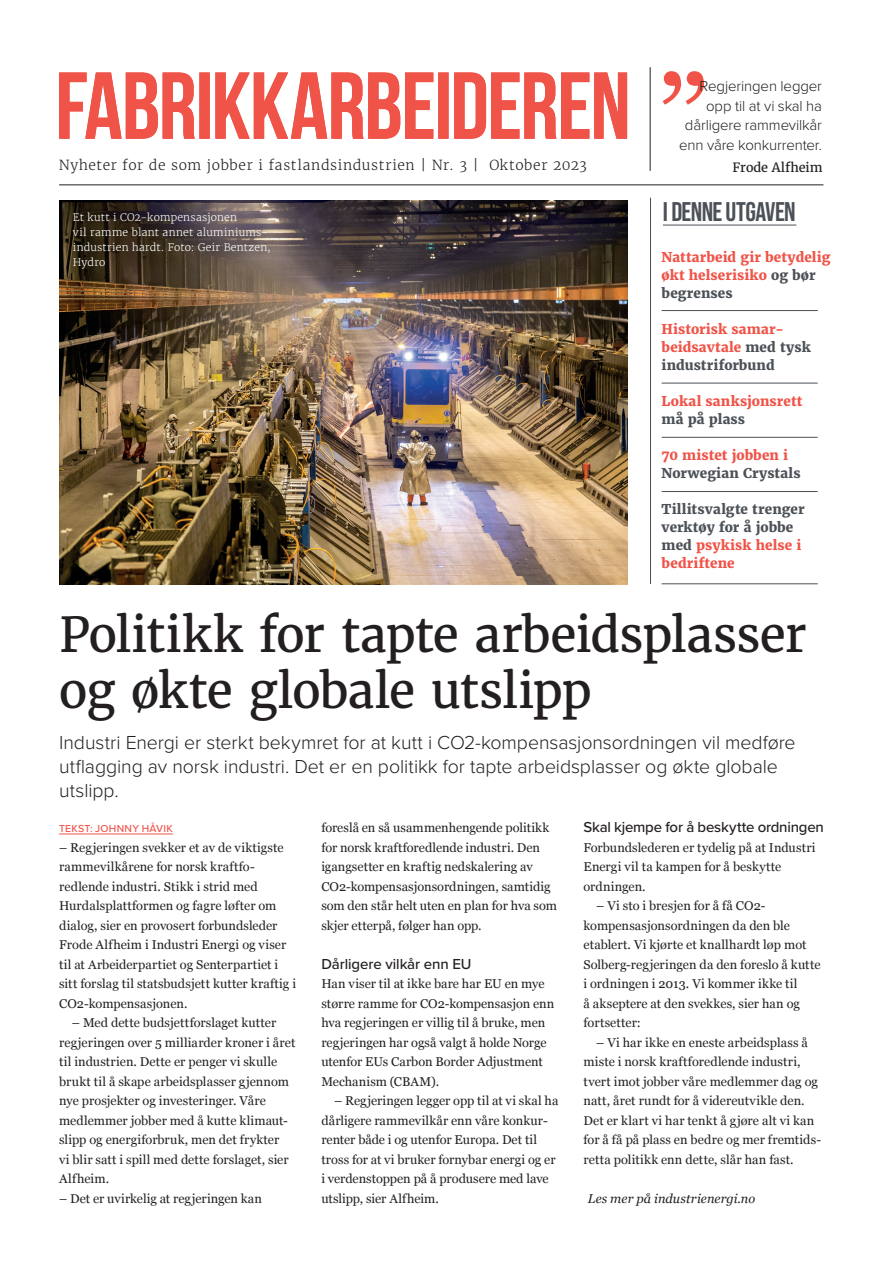
<style>
.page{position:relative;width:893px;height:1264px;background:#fff}
.page>*{position:absolute;margin:0;border:0;box-sizing:border-box;transform-origin:0 0}
.t1{font:127.05px "Georgia";color:#f05348}
.t2{font:48px/55.5px "Merriweather";letter-spacing:-.02em;color:#231f20}
.t3{font:27px "Bebas Neue";letter-spacing:-.02em;color:#4b5157}
.t4{font:300 19.5px/24px "Proxima Nova";letter-spacing:-.005em;color:#231f20}
.t5{font:300 15px/19.5px "Proxima Nova";letter-spacing:-.01em;color:#231f20;text-align:right}
.t6{font:500 15px "Proxima Nova";letter-spacing:-.01em;color:#231f20}
.t7{font:300 13.8px "Merriweather";letter-spacing:.045em;color:#231f20}
.t8{font:800 13.5px/18px "Merriweather";letter-spacing:.005em;color:#f05348}
.t9{font:800 13.5px/18px "Merriweather";letter-spacing:.005em;color:#4b5157}
.t10{font:12.75px/19.5px "Georgia";color:#231f20}
.t11{font:italic 12.75px "Georgia";letter-spacing:.005em;color:#231f20}
.t12{font:12.75px "Merriweather";letter-spacing:-.01em;color:#231f20}
.t13{font:300 10.5px/15px "Merriweather";letter-spacing:.02em;color:#fff}
.t14{font:500 10.5px "Proxima Nova";letter-spacing:.03em;color:#f05348}
.s1{color:#4b5157}
.s2{color:#f05348}
</style>
<div class="page">
<img style="left:59px;top:201px;width:569px;height:383px">
<hr style="left:59px;top:833px;width:114px;height:1px;background:#f05348">
<hr style="left:59px;top:185px;width:764px;height:1px;background:#231f20">
<hr style="left:650px;top:67px;width:1px;height:104px;background:#231f20">
<hr style="left:663px;top:225px;width:133px;height:1px;background:#4b5157">
<hr style="left:650px;top:198px;width:1px;height:386px;background:#4b5157">
<hr style="left:662px;top:310px;width:156px;height:1px;background:#4b5157">
<hr style="left:662px;top:491px;width:156px;height:1px;background:#4b5157">
<hr style="left:662px;top:437px;width:156px;height:1px;background:#4b5157">
<hr style="left:662px;top:383px;width:156px;height:1px;background:#4b5157">
<hr style="left:662px;top:583px;width:156px;height:1px;background:#4b5157">
<svg style="left:59px;top:72px;width:568px;height:67px"></svg>
<p class="t7" style="left:59px;top:156px;width:529px">Nyheter for de som jobber i fastlandsindustrien | Nr. 3 | Oktober 2023</p>
<p class="t13" style="left:73px;top:210px;width:199px">Et kutt i CO2-kompensasjonen<br>vil ramme blant annet aluminiums&shy;industrien hardt. Foto: Geir Bentzen,<br>Hydro</p>
<h1 class="t1" style="left:657px;top:29px;width:54px">”</h1>
<p class="t5" style="left:679px;top:76px;width:144px">Regjeringen legger opp til at vi skal ha dårligere rammevilkår enn våre konkurrenter.</p>
<p class="t12" style="left:733px;top:159px;width:91px">Frode Alfheim</p>
<h3 class="t3" style="left:663px;top:196px;width:134px">I DENNE UTGAVEN</h3>
<p class="t8" style="left:662px;top:248px;width:170px">Nattarbeid gir betydelig økt helserisiko <span class="s1">og bør begrenses</span></p>
<p class="t8" style="left:662px;top:320px;width:151px">Historisk samar&shy;beidsavtale <span class="s1">med tysk industriforbund</span></p>
<p class="t8" style="left:662px;top:392px;width:142px">Lokal sanksjonsrett</p>
<p class="t9" style="left:662px;top:410px;width:85px">må på plass</p>
<p class="t8" style="left:662px;top:446px;width:128px">70 mistet jobben i</p>
<p class="t9" style="left:662px;top:464px;width:140px">Norwegian Crystals</p>
<p class="t9" style="left:662px;top:500px;width:144px">Tillitsvalgte trenger verktøy for å jobbe med <span class="s2">psykisk helse i bedriftene</span></p>
<h2 class="t2" style="left:59px;top:607px;width:749px">Politikk for tapte arbeidsplasser og økte globale utslipp</h2>
<h3 class="t4" style="left:59px;top:729px;width:738px">Industri Energi er sterkt bekymret for at kutt i CO2-kompensasjonsordningen vil medføre utflagging av norsk industri. Det er en politikk for tapte arbeidsplasser og økte globale utslipp.</h3>
<p class="t14" style="left:59px;top:821px;width:115px">TEKST: JOHNNY HÅVIK</p>
<p class="t10" style="left:59px;top:837px;width:239px">– Regjeringen svekker et av de viktigste rammevilkårene for norsk kraftfo&shy;redlende industri. Stikk i strid med Hurdalsplattformen og fagre løfter om dialog, sier en provosert forbundsleder Frode Alfheim i Industri Energi og viser til at Arbeiderpartiet og Senterpartiet i sitt forslag til statsbudsjett kutter kraftig i CO2-kompensasjonen.</p>
<p class="t10" style="left:59px;top:1012px;width:238px;text-indent:13px">– Med dette budsjettforslaget kutter regjeringen over 5 milliarder kroner i året til industrien. Dette er penger vi skulle brukt til å skape arbeidsplasser gjennom nye prosjekter og investeringer. Våre medlemmer jobber med å kutte klimaut&shy;slipp og energiforbruk, men det frykter<br>vi blir satt i spill med dette forslaget, sier Alfheim.</p>
<p class="t10" style="left:59px;top:1188px;width:205px">– Det er uvirkelig at regjeringen kan</p>
<p class="t6" style="left:584px;top:816px;width:242px">Skal kjempe for å beskytte ordningen</p>
<p class="t10" style="left:584px;top:837px;width:234px">Forbundslederen er tydelig på at Industri<br>Energi vil ta kampen for å beskytte ordningen.</p>
<p class="t10" style="left:584px;top:895px;width:239px;text-indent:13px">– Vi sto i bresjen for å få CO2- kompensasjonsordningen da den ble etablert. Vi kjørte et knallhardt løp mot Solberg-regjeringen da den foreslo å kutte i ordningen i 2013. Vi kommer ikke til<br>å akseptere at den svekkes, sier han og fortsetter:</p>
<p class="t10" style="left:584px;top:1032px;width:239px;text-indent:13px">– Vi har ikke en eneste arbeidsplass å miste i norsk kraftforedlende industri, tvert imot jobber våre medlemmer dag og natt, året rundt for å videreutvikle den.<br>Det er klart vi har tenkt å gjøre alt vi kan for å få på plass en bedre og mer fremtids&shy;retta politikk enn dette, slår han fast.</p>
<p class="t11" style="left:588px;top:1189px;width:169px">Les mer på industrienergi.no</p>
<p class="t10" style="left:321px;top:817px;width:237px">foreslå en så usammenhengende politikk for norsk kraftforedlende industri. Den igangsetter en kraftig nedskalering av CO2-kompensasjonsordningen, samtidig som den står helt uten en plan for hva som skjer etterpå, følger han opp.</p>
<p class="t6" style="left:321px;top:952px;width:152px">Dårligere vilkår enn EU</p>
<p class="t10" style="left:321px;top:973px;width:235px">Han viser til at ikke bare har EU en mye større ramme for CO2-kompensasjon enn hva regjeringen er villig til å bruke, men regjeringen har også valgt å holde Norge utenfor EUs Carbon Border Adjustment Mechanism (CBAM).</p>
<p class="t10" style="left:321px;top:1090px;width:239px;text-indent:13px">– Regjeringen legger opp til at vi skal ha dårligere rammevilkår enn våre konkur&shy;renter både i og utenfor Europa. Det til tross for at vi bruker fornybar energi og er i verdenstoppen på å produsere med lave utslipp, sier Alfheim.</p>
</div>
